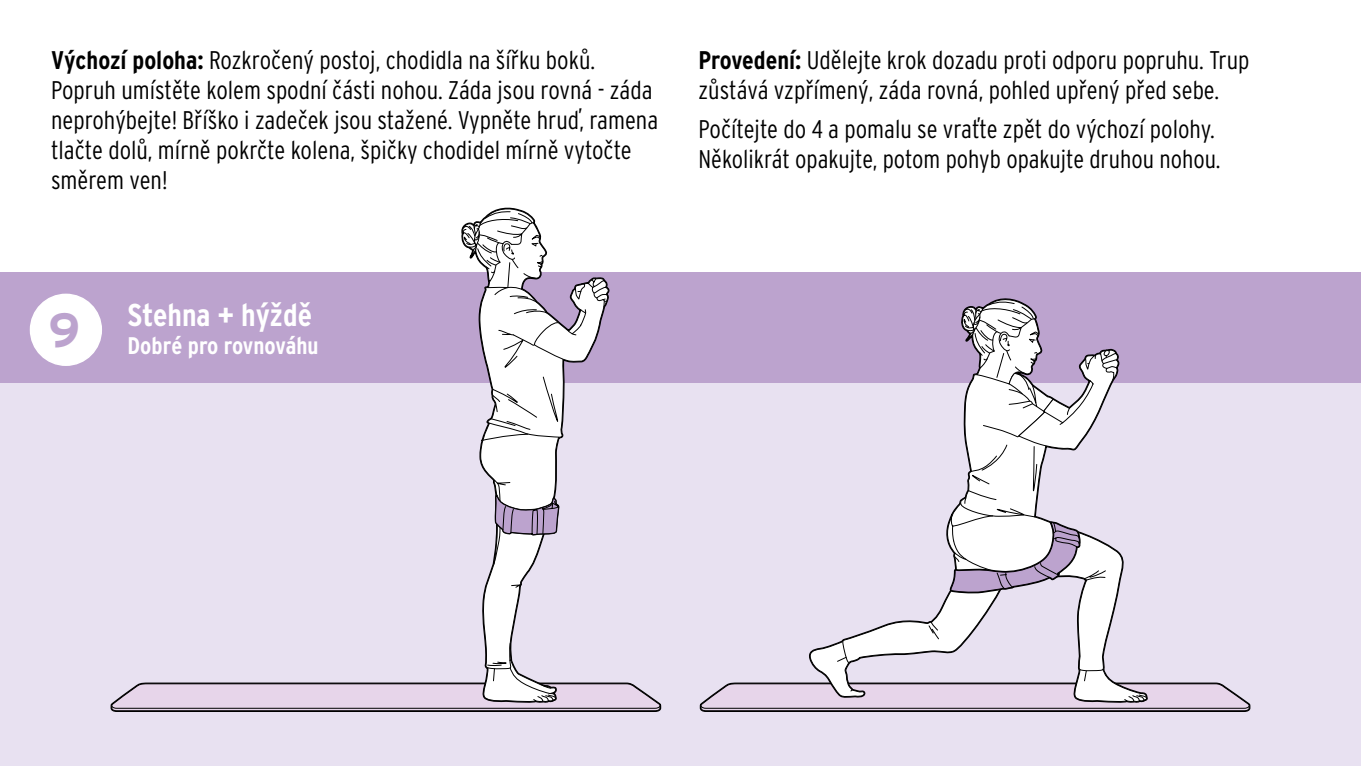
<style>
.page{position:relative;width:1361px;height:766px;background:#fff}
.page>*{position:absolute;margin:0;border:0;box-sizing:border-box;transform-origin:0 0}
.ID_M01_KREIS_SCHWARZ{font:700 48px "Interstate OT";color:#bca3ce}
.ID_ANREDE_GRUSS{font:700 condensed 31.5px "Interstate OT";color:#fff}
.ID_FLIESSTEXT{font:300 condensed 25.5px/30px "Interstate OT";color:#000}
.ID_ANREDE_GRUSS-2{font:700 condensed 24px "Interstate OT";color:#fff}
.s1{font-weight:700}
</style>
<div class="page">
<div style="left:0;top:383px;width:1361px;height:382px;background:#e8e1f1"></div>
<div style="left:0;top:272px;width:1361px;height:111px;background:#bca3ce"></div>
<svg style="left:111px;top:207px;width:550px;height:504px"></svg>
<svg style="left:700px;top:298px;width:550px;height:413px"></svg>
<div style="left:31px;top:294px;width:70px;height:71px;background:#fff;border-radius:50%"></div>
<div style="left:30px;top:293px;width:72px;height:73px;border:2px solid #fff;border-radius:50%"></div>
<p class="ID_FLIESSTEXT" style="left:51px;top:45px;width:609px"><span class="s1">Výchozí poloha:</span> Rozkročený postoj, chodidla na šířku boků.<br>Popruh umístěte kolem spodní části nohou. Záda jsou rovná - záda neprohýbejte! Bříško i zadeček jsou stažené. Vypněte hruď, ramena tlačte dolů, mírně pokrčte kolena, špičky chodidel mírně vytočte směrem ven!</p>
<p class="ID_FLIESSTEXT" style="left:698px;top:45px;width:552px"><span class="s1">Provedení:</span> Udělejte krok dozadu proti odporu popruhu. Trup zůstává vzpřímený, záda rovná, pohled upřený před sebe.</p>
<p class="ID_FLIESSTEXT" style="left:698px;top:114px;width:523px">Počítejte do 4 a pomalu se vraťte zpět do výchozí polohy.<br>Několikrát opakujte, potom pohyb opakujte druhou nohou.</p>
<p class="ID_M01_KREIS_SCHWARZ" style="left:48px;top:300px;width:33px">9</p>
<p class="ID_ANREDE_GRUSS" style="left:128px;top:295px;width:186px">Stehna + hýždě</p>
<p class="ID_ANREDE_GRUSS-2" style="left:128px;top:330px;width:193px">Dobré pro rovnováhu</p>
</div>
